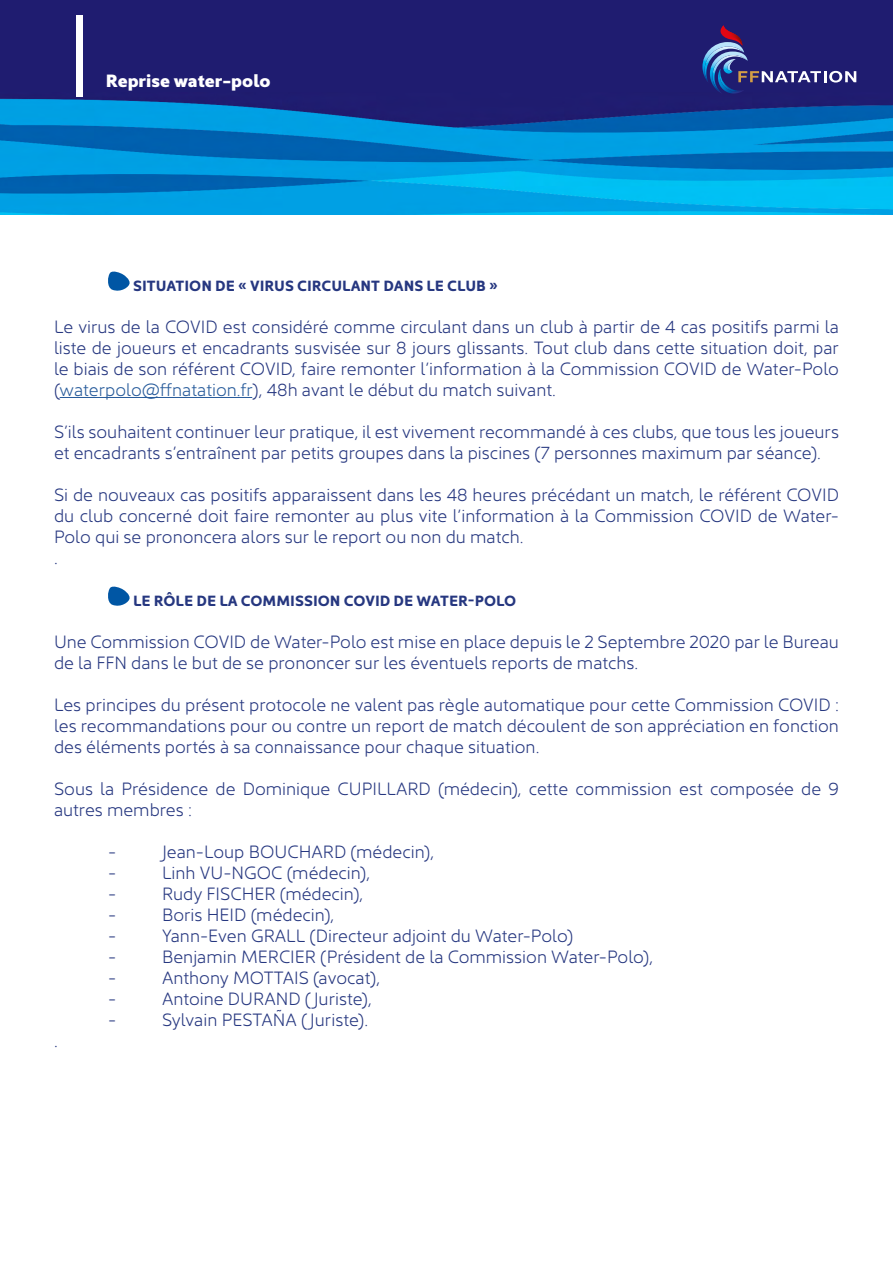
<style>
.page{position:relative;width:893px;height:1263px;background:#fff}
.page>*{position:absolute;margin:0;border:0;box-sizing:border-box;transform-origin:0 0}
.t1{font:900 90px "Kyrial Sans Pro";color:#fff}
.t2{font:300 18px/21px "Kyrial Sans Pro";color:#263780}
.t3{font:900 18px "Kyrial Sans Pro";color:#fff}
.t4{font:700 15px "Kyrial Sans Pro";color:#263780}
.s1{color:#275b9b}
</style>
<div class="page">
<img style="left:0;top:0;width:893px;height:214px">
<svg style="left:701px;top:25px;width:155px;height:69px;background:#33337e"></svg>
<hr style="left:60px;top:397px;width:192px;height:1px;background:#275b9b">
<svg style="left:108px;top:271px;width:22px;height:20px"></svg>
<svg style="left:108px;top:586px;width:22px;height:20px"></svg>
<h1 class="t1" style="left:71px;top:-15px;width:18px">|</h1>
<p class="t3" style="left:106px;top:66px;width:166px">Reprise water-polo</p>
<p class="t4" style="left:133px;top:275px;width:366px">SITUATION DE « VIRUS CIRCULANT DANS LE CLUB »</p>
<p class="t2" style="left:54px;top:314px;width:786px;text-align:justify">Le virus de la COVID est considéré comme circulant dans un club à partir de 4 cas positifs parmi la liste de joueurs et encadrants susvisée sur 8 jours glissants. Tout club dans cette situation doit, par le biais de son référent COVID, faire remonter l’information à la Commission COVID de Water-Polo (<span class="s1">waterpolo@ffnatation.fr</span>), 48h avant le début du match suivant.</p>
<p class="t2" style="left:54px;top:419px;width:786px">S’ils souhaitent continuer leur pratique, il est vivement recommandé à ces clubs, que tous les joueurs et encadrants s’entraînent par petits groupes dans la piscines (7 personnes maximum par séance).</p>
<p class="t2" style="left:54px;top:482px;width:787px">Si de nouveaux cas positifs apparaissent dans les 48 heures précédant un match, le référent COVID du club concerné doit faire remonter au plus vite l’information à la Commission COVID de Water-Polo qui se prononcera alors sur le report ou non du match.<br>.</p>
<p class="t4" style="left:133px;top:590px;width:385px">LE RÔLE DE LA COMMISSION COVID DE WATER-POLO</p>
<p class="t2" style="left:54px;top:629px;width:786px">Une Commission COVID de Water-Polo est mise en place depuis le 2 Septembre 2020 par le Bureau de la FFN dans le but de se prononcer sur les éventuels reports de matchs.</p>
<p class="t2" style="left:54px;top:692px;width:786px;text-align:justify">Les principes du présent protocole ne valent pas règle automatique pour cette Commission COVID : les recommandations pour ou contre un report de match découlent de son appréciation en fonction des éléments portés à sa connaissance pour chaque situation.</p>
<p class="t2" style="left:54px;top:776px;width:786px">Sous la Présidence de Dominique CUPILLARD (médecin), cette commission est composée de 9 autres membres :</p>
<p class="t2" style="left:108px;top:839px;width:10px">-</p>
<p class="t2" style="left:162px;top:839px;width:274px">Jean-Loup BOUCHARD (médecin),</p>
<p class="t2" style="left:108px;top:860px;width:10px">-</p>
<p class="t2" style="left:162px;top:860px;width:210px">Linh VU-NGOC (médecin),</p>
<p class="t2" style="left:108px;top:881px;width:10px">-</p>
<p class="t2" style="left:162px;top:881px;width:203px">Rudy FISCHER (médecin),</p>
<p class="t2" style="left:108px;top:902px;width:10px">-</p>
<p class="t2" style="left:162px;top:902px;width:174px">Boris HEID (médecin),</p>
<p class="t2" style="left:108px;top:923px;width:10px">-</p>
<p class="t2" style="left:162px;top:923px;width:413px">Yann-Even GRALL (Directeur adjoint du Water-Polo)</p>
<p class="t2" style="left:108px;top:944px;width:10px">-</p>
<p class="t2" style="left:162px;top:944px;width:493px">Benjamin MERCIER (Président de la Commission Water-Polo),</p>
<p class="t2" style="left:108px;top:965px;width:10px">-</p>
<p class="t2" style="left:162px;top:965px;width:220px">Anthony MOTTAIS (avocat),</p>
<p class="t2" style="left:108px;top:986px;width:10px">-</p>
<p class="t2" style="left:162px;top:986px;width:211px">Antoine DURAND ( Juriste),</p>
<p class="t2" style="left:108px;top:1007px;width:10px">-</p>
<p class="t2" style="left:162px;top:1007px;width:208px">Sylvain PESTAÑA ( Juriste).</p>
<p class="t2" style="left:54px;top:1028px;width:5px">.</p>
</div>
